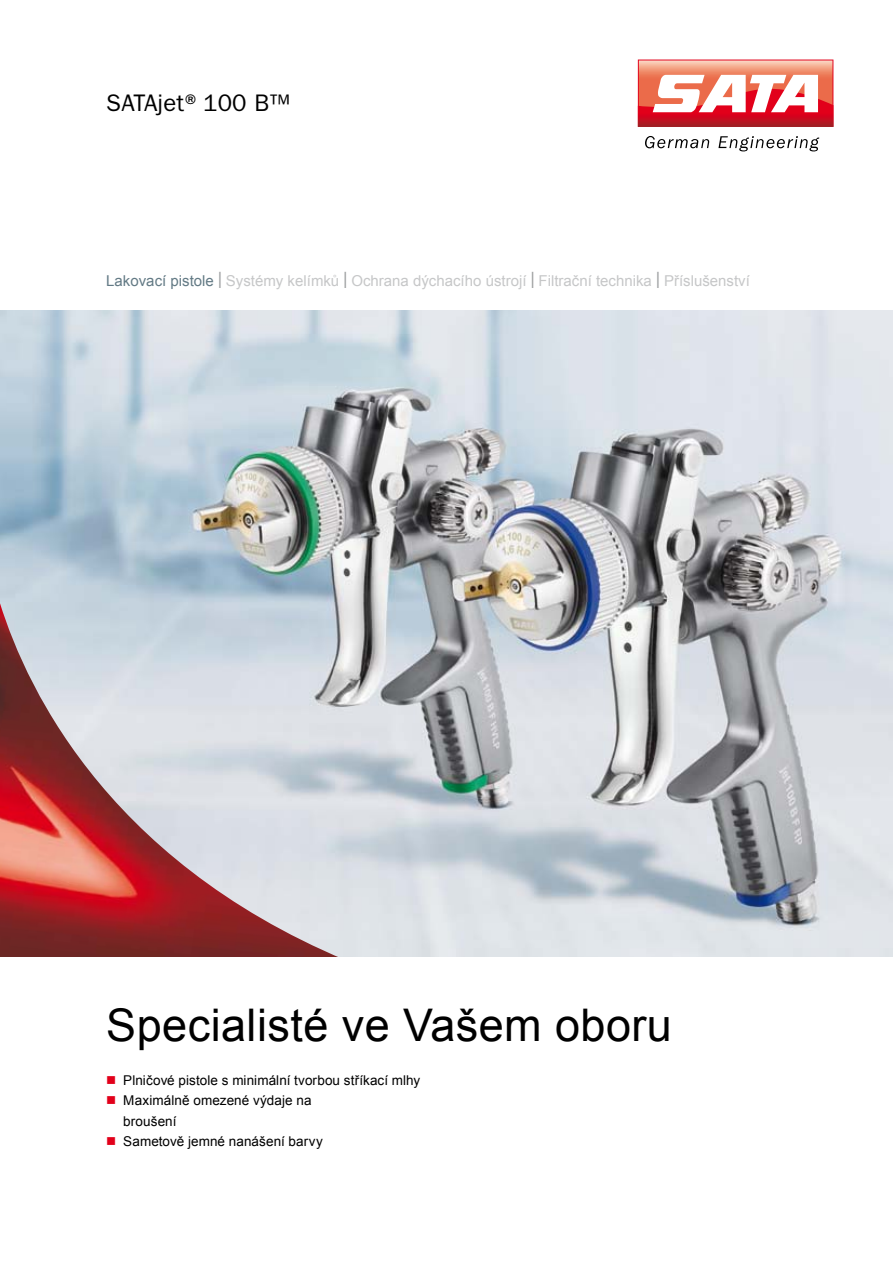
<style>
.page{position:relative;width:893px;height:1263px;background:#fff}
.page>*{position:absolute;margin:0;border:0;box-sizing:border-box;transform-origin:0 0}
.t1{font:45px "Arial";letter-spacing:.01em;color:#000}
.t2{font:24px "ITC Franklin Gothic Std";letter-spacing:.01em;color:#000}
.t3{font:15px "Arial";color:#c6c7c8}
.t4{font:13.5px/20.2px "Arial";letter-spacing:.005em;color:#000}
.s1{color:#637a85}
.s2{font-size:22.5px;color:#9c9e9f}
</style>
<div class="page">
<svg style="left:645px;top:136px;width:64px;height:12px"></svg>
<svg style="left:718px;top:136px;width:101px;height:15px"></svg>
<svg style="left:638px;top:60px;width:195px;height:67px"></svg>
<img style="left:0;top:310px;width:893px;height:647px">
<img style="left:0;top:603px;width:369px;height:354px">
<h2 class="t2" style="left:106px;top:89px;width:185px">SATAjet®100 B™</h2>
<p class="t3" style="left:106px;top:271px;width:645px"><span class="s1">Lakovací pistole</span> <span class="s2">I</span> Systémy kelímků <span class="s2">I</span> Ochrana dýchacího ústrojí <span class="s2">I</span> Filtrační technika <span class="s2">I</span> Příslušenství</p>
<h1 class="t1" style="left:106px;top:995px;width:567px">Specialisté ve Vašem oboru</h1>
<p class="t4" style="left:123px;top:1070px;width:299px">Plničové pistole s minimální tvorbou stříkací mlhy<br>Maximálně omezené výdaje na<br>broušení<br>Sametově jemné nanášení barvy</p>
</div>
